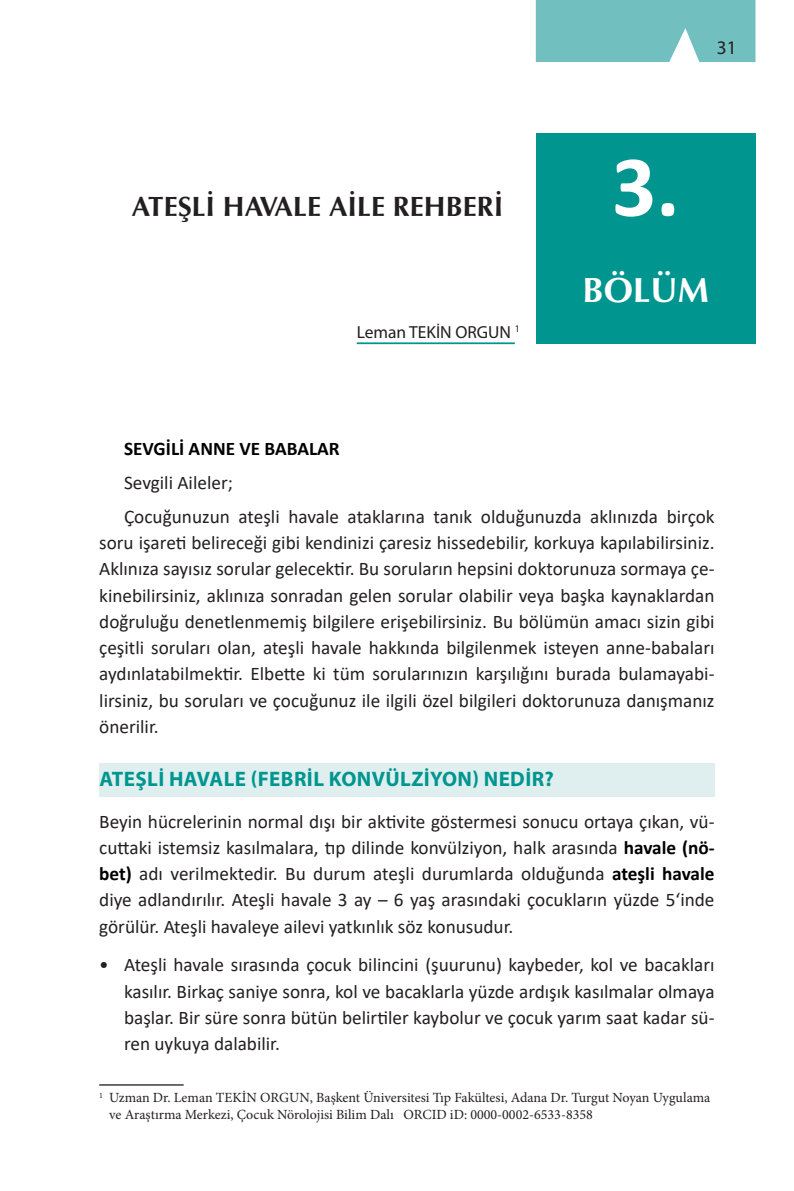
<style>
.page{position:relative;width:794px;height:1191px;background:#fff}
.page>*{position:absolute;margin:0;border:0;box-sizing:border-box;transform-origin:0 0}
.t1{font:700 87.5px "Calibri";color:#fff}
.t2{font:35px "Optima Bold Tr";color:#fff}
.t3{font:28px "Optima Bold Tr";color:#231f20}
.t4{font:700 21px "Myriad Pro";letter-spacing:.02em;color:#00958e}
.t5{font:19.25px/26.2px "Calibri";color:#231f20;text-align:justify}
.t6{font:700 19.25px "Calibri";color:#000001}
.t7{font:19.25px "Myriad Pro";color:#231f20}
.t8{font:17.5px "Myriad Pro";color:#231f20}
.t9{font:14px/16.8px "Minion Pro";color:#231f20}
.s1{font-weight:700;color:#000001}
</style>
<div class="page">
<div style="left:536px;top:0;width:219px;height:62px;background:#71bfbe"></div>
<div style="left:536px;top:133px;width:219px;height:211px;background:#00958e"></div>
<hr style="left:99px;top:1084px;width:85px;height:1px;background:#231f20">
<hr style="left:357px;top:342px;width:158px;height:2px;background:#00958e">
<div style="left:99px;top:763px;width:615px;height:33px;background:#dfefef"></div>
<h3 class="t3" style="left:132px;top:189px;width:373px">ATEŞLİ HAVALE AİLE REHBERİ</h3>
<p class="t8" style="left:357px;top:322px;width:165px">Leman TEKİN ORGUN <sup>1</sup></p>
<p class="t7" style="left:717px;top:37px;width:21px">31</p>
<h1 class="t1" style="left:612px;top:125px;width:69px">3.</h1>
<h2 class="t2" style="left:582px;top:269px;width:128px">BÖLÜM</h2>
<p class="t6" style="left:124px;top:435px;width:217px">SEVGİLİ ANNE VE BABALAR</p>
<p class="t5" style="left:124px;top:465px;width:592px;line-height:33.6px">Sevgili Aileler;<br>Çocuğunuzun ateşli havale ataklarına tanık olduğunuzda aklınızda birçok</p>
<p class="t5" style="left:99px;top:529px;width:617px">soru işareti belireceği gibi kendinizi çaresiz hissedebilir, korkuya kapılabilirsiniz.<br>Aklınıza sayısız sorular gelecektir. Bu soruların hepsini doktorunuza sormaya çe&shy;kinebilirsiniz, aklınıza sonradan gelen sorular olabilir veya başka kaynaklardan doğruluğu denetlenmemiş bilgilere erişebilirsiniz. Bu bölümün amacı sizin gibi çeşitli soruları olan, ateşli havale hakkında bilgilenmek isteyen anne-babaları aydınlatabilmektir. Elbette ki tüm sorularınızın karşılığını burada bulamayabi&shy;lirsiniz, bu soruları ve çocuğunuz ile ilgili özel bilgileri doktorunuza danışmanız önerilir.</p>
<p class="t4" style="left:99px;top:767px;width:456px">ATEŞLI HAVALE (FEBRIL KONVÜLZIYON) NEDIR?</p>
<p class="t5" style="left:99px;top:807px;width:617px">Beyin hücrelerinin normal dışı bir aktivite göstermesi sonucu ortaya çıkan, vü&shy;cuttaki istemsiz kasılmalara, tıp dilinde konvülziyon, halk arasında <span class="s1">havale (nö&shy;bet)</span> adı verilmektedir. Bu durum ateşli durumlarda olduğunda <span class="s1">ateşli havale </span>diye adlandırılır. Ateşli havale 3 ay – 6 yaş arasındaki çocukların yüzde 5‘inde görülür. Ateşli havaleye ailevi yatkınlık söz konusudur.</p>
<p class="t5" style="left:124px;top:951px;width:592px;text-indent:-25px">• Ateşli havale sırasında çocuk bilincini (şuurunu) kaybeder, kol ve bacakları kasılır. Birkaç saniye sonra, kol ve bacaklarla yüzde ardışık kasılmalar olmaya başlar. Bir süre sonra bütün belirtiler kaybolur ve çocuk yarım saat kadar sü&shy;ren uykuya dalabilir.</p>
<p class="t9" style="left:109px;top:1089px;width:602px;text-indent:-10px"><sup>1</sup> Uzman Dr. Leman TEKİN ORGUN, Başkent Üniversitesi Tıp Fakültesi, Adana Dr. Turgut Noyan Uygulama ve Araştırma Merkezi, Çocuk Nörolojisi Bilim Dalı ORCID iD: 0000-0002-6533-8358</p>
</div>
